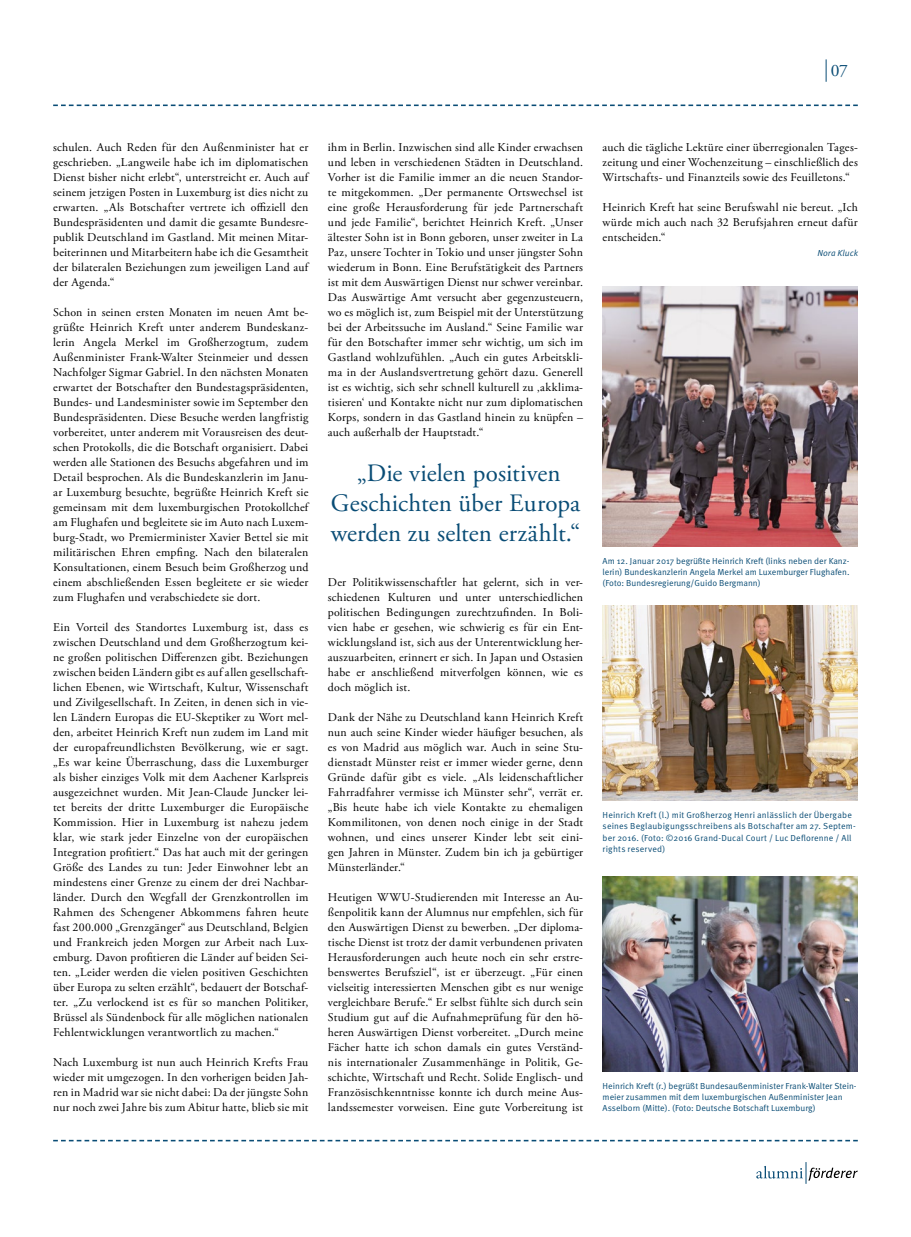
<style>
.page{position:relative;width:911px;height:1237px;background:#fff}
.page>*{position:absolute;margin:0;border:0;box-sizing:border-box;transform-origin:0 0}
.t1{font:25px/30px "Adobe Garamond Pro";color:#094c75;text-align:center}
.t2{font:17.5px "Adobe Garamond Pro";color:#094c75}
.t3{font:11.88px/15px "Adobe Garamond Pro";letter-spacing:.02em;color:#000;text-align:justify}
.t4{font:8.75px/11.2px "Meta OT";color:#094c75;text-align:justify}
.t5{font:8.75px/11.2px "Meta OT";letter-spacing:.02em;color:#094c75}
.t6{font:italic 8.75px "Meta OT";letter-spacing:.005em;color:#094c75}
</style>
<div class="page">
<svg style="left:53px;top:1140px;width:804px;height:1px"></svg>
<svg style="left:53px;top:105px;width:804px;height:1px"></svg>
<svg style="left:826px;top:59px;width:1px;height:23px"></svg>
<svg style="left:756px;top:1162px;width:101px;height:21px"></svg>
<img style="left:602px;top:286px;width:255px;height:260px">
<img style="left:602px;top:606px;width:255px;height:195px">
<img style="left:602px;top:876px;width:255px;height:195px">
<h2 class="t2" style="left:830px;top:59px;width:19px">07</h2>
<p class="t3" style="left:53px;top:140px;width:257px">schulen. Auch Reden für den Außenminister hat er geschrieben. „Langweile habe ich im diplomatischen Dienst bisher nicht erlebt“, unterstreicht er. Auch auf seinem jetzigen Posten in Luxemburg ist dies nicht zu erwarten. „Als Botschafter vertrete ich offiziell den Bundespräsidenten und damit die gesamte Bundesre&shy;publik Deutschland im Gastland. Mit meinen Mitar&shy;beiterinnen und Mitarbeitern habe ich die Gesamtheit der bilateralen Beziehungen zum jeweiligen Land auf der Agenda.“</p>
<p class="t3" style="left:53px;top:305px;width:257px">Schon in seinen ersten Monaten im neuen Amt be&shy;grüßte Heinrich Kreft unter anderem Bundeskanz&shy;lerin Angela Merkel im Großherzogtum, zudem Außenminister Frank-Walter Steinmeier und dessen Nachfolger Sigmar Gabriel. In den nächsten Monaten erwartet der Botschafter den Bundestagspräsidenten, Bundes- und Landesminister sowie im September den Bundespräsidenten. Diese Besuche werden langfristig vorbereitet, unter anderem mit Vorausreisen des deut&shy;schen Protokolls, die die Botschaft organisiert. Dabei werden alle Stationen des Besuchs abgefahren und im Detail besprochen. Als die Bundeskanzlerin im Janu&shy;ar Luxemburg besuchte, begrüßte Heinrich Kreft sie gemeinsam mit dem luxemburgischen Protokollchef am Flughafen und begleitete sie im Auto nach Luxem&shy;burg-Stadt, wo Premierminister Xavier Bettel sie mit militärischen Ehren empfing. Nach den bilateralen Konsultationen, einem Besuch beim Großherzog und einem abschließenden Essen begleitete er sie wieder zum Flughafen und verabschiedete sie dort.</p>
<p class="t3" style="left:53px;top:620px;width:257px">Ein Vorteil des Standortes Luxemburg ist, dass es zwischen Deutschland und dem Großherzogtum kei&shy;ne großen politischen Differenzen gibt. Beziehungen zwischen beiden Ländern gibt es auf allen gesellschaft&shy;lichen Ebenen, wie Wirtschaft, Kultur, Wissenschaft und Zivilgesellschaft. In Zeiten, in denen sich in vie&shy;len Ländern Europas die EU-Skeptiker zu Wort mel&shy;den, arbeitet Heinrich Kreft nun zudem im Land mit der europafreundlichsten Bevölkerung, wie er sagt. „Es war keine Überraschung, dass die Luxemburger als bisher einziges Volk mit dem Aachener Karlspreis ausgezeichnet wurden. Mit Jean-Claude Juncker lei&shy;tet bereits der dritte Luxemburger die Europäische Kommission. Hier in Luxemburg ist nahezu jedem klar, wie stark jeder Einzelne von der europäischen Integration profitiert.“ Das hat auch mit der geringen Größe des Landes zu tun: Jeder Einwohner lebt an mindestens einer Grenze zu einem der drei Nachbar&shy;länder. Durch den Wegfall der Grenzkontrollen im Rahmen des Schengener Abkommens fahren heute fast 200.000 „Grenzgänger“ aus Deutschland, Belgien und Frankreich jeden Morgen zur Arbeit nach Lux&shy;emburg. Davon profitieren die Länder auf beiden Sei&shy;ten. „Leider werden die vielen positiven Geschichten über Europa zu selten erzählt“, bedauert der Botschaf&shy;ter. „Zu verlockend ist es für so manchen Politiker, Brüssel als Sündenbock für alle möglichen nationalen Fehlentwicklungen verantwortlich zu machen.“</p>
<p class="t3" style="left:53px;top:1055px;width:257px">Nach Luxemburg ist nun auch Heinrich Krefts Frau wieder mit umgezogen. In den vorherigen beiden Jah&shy;ren in Madrid war sie nicht dabei: Da der jüngste Sohn nur noch zwei Jahre bis zum Abitur hatte, blieb sie mit</p>
<p class="t3" style="left:328px;top:140px;width:257px">ihm in Berlin. Inzwischen sind alle Kinder erwachsen und leben in verschiedenen Städten in Deutschland.<br>Vorher ist die Familie immer an die neuen Standor&shy;te mitgekommen. „Der permanente Ortswechsel ist eine große Herausforderung für jede Partnerschaft und jede Familie“, berichtet Heinrich Kreft. „Unser ältester Sohn ist in Bonn geboren, unser zweiter in La Paz, unsere Tochter in Tokio und unser jüngster Sohn wiederum in Bonn. Eine Berufstätigkeit des Partners ist mit dem Auswärtigen Dienst nur schwer vereinbar.<br>Das Auswärtige Amt versucht aber gegenzusteuern, wo es möglich ist, zum Beispiel mit der Unterstützung bei der Arbeitssuche im Ausland.“ Seine Familie war für den Botschafter immer sehr wichtig, um sich im Gastland wohlzufühlen. „Auch ein gutes Arbeitskli&shy;ma in der Auslandsvertretung gehört dazu. Generell ist es wichtig, sich sehr schnell kulturell zu ‚akklima&shy;tisieren‘ und Kontakte nicht nur zum diplomatischen Korps, sondern in das Gastland hinein zu knüpfen – auch außerhalb der Hauptstadt.“</p>
<h1 class="t1" style="left:331px;top:459px;width:251px">„Die vielen positiven<br>Geschichten über Europa werden zu selten erzählt.“</h1>
<p class="t3" style="left:328px;top:575px;width:257px">Der Politikwissenschaftler hat gelernt, sich in ver&shy;schiedenen Kulturen und unter unterschiedlichen politischen Bedingungen zurechtzufinden. In Boli&shy;vien habe er gesehen, wie schwierig es für ein Ent&shy;wicklungsland ist, sich aus der Unterentwicklung her&shy;auszuarbeiten, erinnert er sich. In Japan und Ostasien habe er anschließend mitverfolgen können, wie es doch möglich ist.</p>
<p class="t3" style="left:328px;top:710px;width:257px">Dank der Nähe zu Deutschland kann Heinrich Kreft nun auch seine Kinder wieder häufiger besuchen, als es von Madrid aus möglich war. Auch in seine Stu&shy;dienstadt Münster reist er immer wieder gerne, denn Gründe dafür gibt es viele. „Als leidenschaftlicher Fahrradfahrer vermisse ich Münster sehr“, verrät er. „Bis heute habe ich viele Kontakte zu ehemaligen Kommilitonen, von denen noch einige in der Stadt wohnen, und eines unserer Kinder lebt seit eini&shy;gen Jahren in Münster. Zudem bin ich ja gebürtiger Münsterländer.“</p>
<p class="t3" style="left:328px;top:890px;width:257px">Heutigen WWU-Studierenden mit Interesse an Au&shy;ßenpolitik kann der Alumnus nur empfehlen, sich für den Auswärtigen Dienst zu bewerben. „Der diploma&shy;tische Dienst ist trotz der damit verbundenen privaten Herausforderungen auch heute noch ein sehr erstre&shy;benswertes Berufsziel“, ist er überzeugt. „Für einen vielseitig interessierten Menschen gibt es nur wenige vergleichbare Berufe.“ Er selbst fühlte sich durch sein Studium gut auf die Aufnahmeprüfung für den hö&shy;heren Auswärtigen Dienst vorbereitet. „Durch meine Fächer hatte ich schon damals ein gutes Verständ&shy;nis internationaler Zusammenhänge in Politik, Ge&shy;schichte, Wirtschaft und Recht. Solide Englisch- und Französischkenntnisse konnte ich durch meine Aus&shy;landssemester vorweisen. Eine gute Vorbereitung ist</p>
<p class="t3" style="left:602px;top:140px;width:257px">auch die tägliche Lektüre einer überregionalen Tages&shy;zeitung und einer Wochenzeitung – einschließlich des Wirtschafts- und Finanzteils sowie des Feuilletons.“</p>
<p class="t3" style="left:602px;top:200px;width:257px">Heinrich Kreft hat seine Berufswahl nie bereut. „Ich würde mich auch nach 32 Berufsjahren erneut dafür entscheiden.“</p>
<p class="t6" style="left:817px;top:248px;width:42px">Nora Kluck</p>
<p class="t4" style="left:602px;top:555px;width:248px">Am 12. Januar 2017 begrüßte Heinrich Kreft (links neben der Kanz&shy;lerin) Bundeskanzlerin Angela Merkel am Luxemburger Flughafen. (Foto: Bundesregierung/Guido Bergmann)</p>
<p class="t5" style="left:602px;top:809px;width:255px">Heinrich Kreft (l.) mit Großherzog Henri anlässlich der Übergabe seines Beglaubigungsschreibens als Botschafter am 27. Septem&shy;ber 2016. (Foto: ©2016 Grand-Ducal Court / Luc Deflorenne / All rights reserved)</p>
<p class="t4" style="left:602px;top:1080px;width:255px;text-align:left">Heinrich Kreft (r.) begrüßt Bundesaußenminister Frank-Walter Stein&shy;meier zusammen mit dem luxemburgischen Außenminister Jean<br>Asselborn (Mitte). (Foto: Deutsche Botschaft Luxemburg)</p>
</div>
